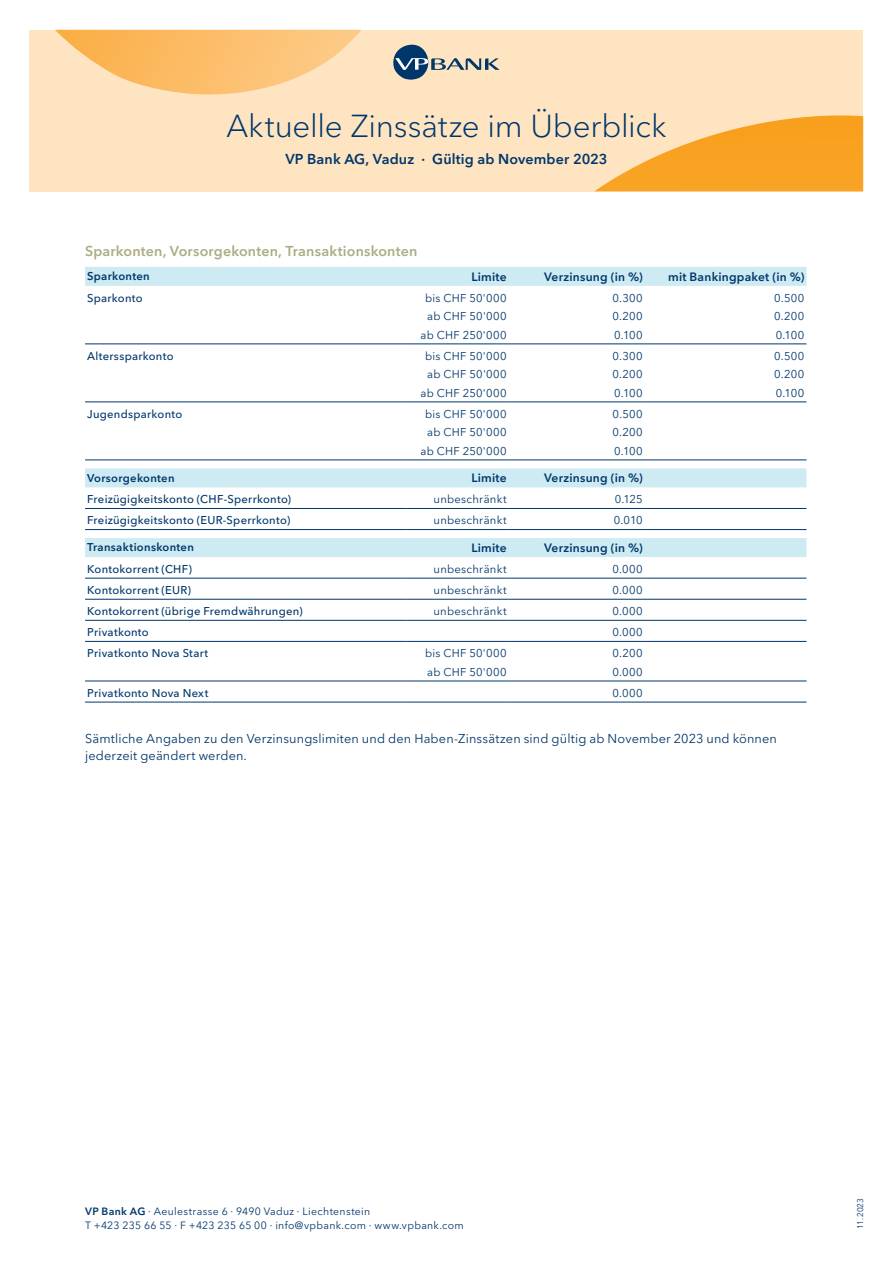
<style>
.page{position:relative;width:893px;height:1263px;background:#fff}
.page>*{position:absolute;margin:0;border:0;box-sizing:border-box;transform-origin:0 0}
.t1{font:300 31.5px "VP Next";letter-spacing:-.01em;color:#00376b}
.t2{font:600 14.25px "VP Next";letter-spacing:.01em;color:#acad83}
.t3{font:600 14.25px "VP Next";letter-spacing:.01em;color:#00376b}
.t4{font:12.75px/16.5px "VP Next";letter-spacing:.01em;color:#00376b}
.t5{font:600 12px "VP Next";letter-spacing:.02em;color:#00376b}
.t6{font:11.25px "VP Next";letter-spacing:.025em;color:#00376b}
.t7{font:500 11.25px "VP Next";letter-spacing:.025em;color:#00376b}
.t8{font:600 11.25px "VP Next";letter-spacing:.025em;color:#00376b}
.t9{font:10.5px/13.5px "VP Next";letter-spacing:.03em;color:#00376b}
.t10{font:8.25px "VP Next";letter-spacing:.02em;color:#00376b}
.s1{font-weight:600}
</style>
<div class="page">
<div style="left:30px;top:30px;width:833px;height:161px;background:#fee4c1"></div>
<svg style="left:55px;top:30px;width:306px;height:65px"></svg>
<svg style="left:595px;top:115px;width:268px;height:76px"></svg>
<svg style="left:393px;top:45px;width:107px;height:35px"></svg>
<svg style="left:85px;top:267px;width:721px;height:290px"></svg>
<hr style="left:85px;top:620px;width:322px;height:1px;background:#00376b">
<hr style="left:407px;top:620px;width:102px;height:1px;background:#00376b">
<hr style="left:509px;top:620px;width:136px;height:1px;background:#00376b">
<hr style="left:645px;top:620px;width:161px;height:1px;background:#00376b">
<hr style="left:407px;top:578px;width:102px;height:1px;background:#00376b">
<hr style="left:509px;top:578px;width:136px;height:1px;background:#00376b">
<hr style="left:645px;top:578px;width:161px;height:1px;background:#00376b">
<hr style="left:85px;top:599px;width:322px;height:1px;background:#00376b">
<hr style="left:407px;top:599px;width:102px;height:1px;background:#00376b">
<hr style="left:509px;top:599px;width:136px;height:1px;background:#00376b">
<hr style="left:645px;top:599px;width:161px;height:1px;background:#00376b">
<hr style="left:85px;top:641px;width:322px;height:1px;background:#00376b">
<hr style="left:407px;top:641px;width:102px;height:1px;background:#00376b">
<hr style="left:509px;top:641px;width:136px;height:1px;background:#00376b">
<hr style="left:645px;top:641px;width:161px;height:1px;background:#00376b">
<hr style="left:85px;top:681px;width:322px;height:1px;background:#00376b">
<hr style="left:407px;top:681px;width:102px;height:1px;background:#00376b">
<hr style="left:509px;top:681px;width:136px;height:1px;background:#00376b">
<hr style="left:645px;top:681px;width:161px;height:1px;background:#00376b">
<hr style="left:85px;top:702px;width:322px;height:1px;background:#00376b">
<hr style="left:407px;top:702px;width:102px;height:1px;background:#00376b">
<hr style="left:509px;top:702px;width:136px;height:1px;background:#00376b">
<hr style="left:645px;top:702px;width:161px;height:1px;background:#00376b">
<hr style="left:85px;top:578px;width:322px;height:1px;background:#00376b">
<hr style="left:85px;top:344px;width:322px;height:1px;background:#00376b">
<hr style="left:407px;top:344px;width:102px;height:1px;background:#00376b">
<hr style="left:509px;top:344px;width:136px;height:1px;background:#00376b">
<hr style="left:645px;top:344px;width:161px;height:1px;background:#00376b">
<hr style="left:85px;top:402px;width:322px;height:1px;background:#00376b">
<hr style="left:407px;top:402px;width:102px;height:1px;background:#00376b">
<hr style="left:509px;top:402px;width:136px;height:1px;background:#00376b">
<hr style="left:645px;top:402px;width:161px;height:1px;background:#00376b">
<hr style="left:85px;top:460px;width:322px;height:1px;background:#00376b">
<hr style="left:407px;top:460px;width:102px;height:1px;background:#00376b">
<hr style="left:509px;top:460px;width:136px;height:1px;background:#00376b">
<hr style="left:645px;top:460px;width:161px;height:1px;background:#00376b">
<hr style="left:85px;top:508px;width:322px;height:1px;background:#00376b">
<hr style="left:407px;top:529px;width:102px;height:1px;background:#00376b">
<hr style="left:509px;top:529px;width:136px;height:1px;background:#00376b">
<hr style="left:645px;top:529px;width:161px;height:1px;background:#00376b">
<hr style="left:407px;top:508px;width:102px;height:1px;background:#00376b">
<hr style="left:509px;top:508px;width:136px;height:1px;background:#00376b">
<hr style="left:645px;top:508px;width:161px;height:1px;background:#00376b">
<hr style="left:85px;top:529px;width:322px;height:1px;background:#00376b">
<h1 class="t1" style="left:226px;top:107px;width:442px">Aktuelle Zinssätze im Überblick</h1>
<p class="t3" style="left:285px;top:150px;width:324px">VP Bank AG, Vaduz · Gültig ab November 2023</p>
<p class="t2" style="left:85px;top:243px;width:334px">Sparkonten, Vorsorgekonten, Transaktionskonten</p>
<p class="t8" style="left:87px;top:269px;width:64px">Sparkonten</p>
<p class="t5" style="left:471px;top:269px;width:37px">Limite</p>
<p class="t5" style="left:544px;top:269px;width:100px">Verzinsung (in %)</p>
<p class="t5" style="left:668px;top:269px;width:138px">mit Bankingpaket (in %)</p>
<p class="t7" style="left:87px;top:291px;width:57px">Sparkonto</p>
<p class="t6" style="left:425px;top:291px;width:83px">bis CHF 50'000</p>
<p class="t6" style="left:612px;top:291px;width:32px">0.300</p>
<p class="t6" style="left:774px;top:291px;width:32px">0.500</p>
<p class="t6" style="left:427px;top:310px;width:81px">ab CHF 50'000</p>
<p class="t6" style="left:613px;top:310px;width:32px">0.200</p>
<p class="t6" style="left:774px;top:310px;width:32px">0.200</p>
<p class="t6" style="left:421px;top:328px;width:88px">ab CHF 250'000</p>
<p class="t6" style="left:614px;top:328px;width:30px">0.100</p>
<p class="t6" style="left:776px;top:328px;width:30px">0.100</p>
<p class="t7" style="left:87px;top:349px;width:88px">Alterssparkonto</p>
<p class="t6" style="left:425px;top:349px;width:83px">bis CHF 50'000</p>
<p class="t6" style="left:612px;top:349px;width:32px">0.300</p>
<p class="t6" style="left:774px;top:349px;width:32px">0.500</p>
<p class="t6" style="left:427px;top:368px;width:81px">ab CHF 50'000</p>
<p class="t6" style="left:613px;top:368px;width:32px">0.200</p>
<p class="t6" style="left:774px;top:368px;width:32px">0.200</p>
<p class="t6" style="left:421px;top:386px;width:88px">ab CHF 250'000</p>
<p class="t6" style="left:614px;top:386px;width:30px">0.100</p>
<p class="t6" style="left:776px;top:386px;width:30px">0.100</p>
<p class="t7" style="left:87px;top:407px;width:97px">Jugendsparkonto</p>
<p class="t6" style="left:425px;top:407px;width:83px">bis CHF 50'000</p>
<p class="t6" style="left:613px;top:407px;width:32px">0.500</p>
<p class="t6" style="left:427px;top:426px;width:81px">ab CHF 50'000</p>
<p class="t6" style="left:613px;top:426px;width:32px">0.200</p>
<p class="t6" style="left:421px;top:444px;width:88px">ab CHF 250'000</p>
<p class="t6" style="left:614px;top:444px;width:30px">0.100</p>
<p class="t8" style="left:87px;top:471px;width:89px">Vorsorgekonten</p>
<p class="t5" style="left:471px;top:471px;width:37px">Limite</p>
<p class="t5" style="left:544px;top:471px;width:100px">Verzinsung (in %)</p>
<p class="t7" style="left:87px;top:492px;width:205px">Freizügigkeitskonto (CHF-Sperrkonto)</p>
<p class="t6" style="left:434px;top:493px;width:75px">unbeschränkt</p>
<p class="t6" style="left:615px;top:493px;width:30px">0.125</p>
<p class="t7" style="left:87px;top:514px;width:205px">Freizügigkeitskonto (EUR-Sperrkonto)</p>
<p class="t6" style="left:434px;top:514px;width:75px">unbeschränkt</p>
<p class="t6" style="left:614px;top:514px;width:30px">0.010</p>
<p class="t8" style="left:87px;top:540px;width:108px">Transaktionskonten</p>
<p class="t5" style="left:471px;top:540px;width:37px">Limite</p>
<p class="t5" style="left:544px;top:540px;width:100px">Verzinsung (in %)</p>
<p class="t7" style="left:87px;top:562px;width:106px">Kontokorrent (CHF)</p>
<p class="t6" style="left:434px;top:562px;width:75px">unbeschränkt</p>
<p class="t6" style="left:612px;top:562px;width:32px">0.000</p>
<p class="t7" style="left:87px;top:583px;width:105px">Kontokorrent (EUR)</p>
<p class="t6" style="left:434px;top:583px;width:75px">unbeschränkt</p>
<p class="t6" style="left:612px;top:583px;width:32px">0.000</p>
<p class="t7" style="left:87px;top:604px;width:217px">Kontokorrent (übrige Fremdwährungen)</p>
<p class="t6" style="left:434px;top:604px;width:75px">unbeschränkt</p>
<p class="t6" style="left:612px;top:604px;width:32px">0.000</p>
<p class="t7" style="left:87px;top:625px;width:63px">Privatkonto</p>
<p class="t6" style="left:612px;top:625px;width:32px">0.000</p>
<p class="t7" style="left:87px;top:646px;width:123px">Privatkonto Nova Start</p>
<p class="t6" style="left:425px;top:647px;width:83px">bis CHF 50'000</p>
<p class="t6" style="left:612px;top:647px;width:32px">0.200</p>
<p class="t6" style="left:427px;top:665px;width:81px">ab CHF 50'000</p>
<p class="t6" style="left:612px;top:665px;width:32px">0.000</p>
<p class="t7" style="left:87px;top:686px;width:123px">Privatkonto Nova Next</p>
<p class="t6" style="left:612px;top:686px;width:32px">0.000</p>
<p class="t4" style="left:85px;top:731px;width:693px">Sämtliche Angaben zu den Verzinsungslimiten und den Haben-Zinssätzen sind gültig ab November 2023 und können jederzeit geändert werden.</p>
<p class="t9" style="left:85px;top:1205px;width:380px"><span class="s1">VP Bank AG</span> · Aeulestrasse 6 · 9490 Vaduz · Liechtenstein<br>T +423 235 66 55 · F +423 235 65 00 · info@vpbank.com · www.vpbank.com</p>
<p class="t10" style="left:855px;top:1229px;width:33px;rotate:-90deg">11.2023</p>
</div>
